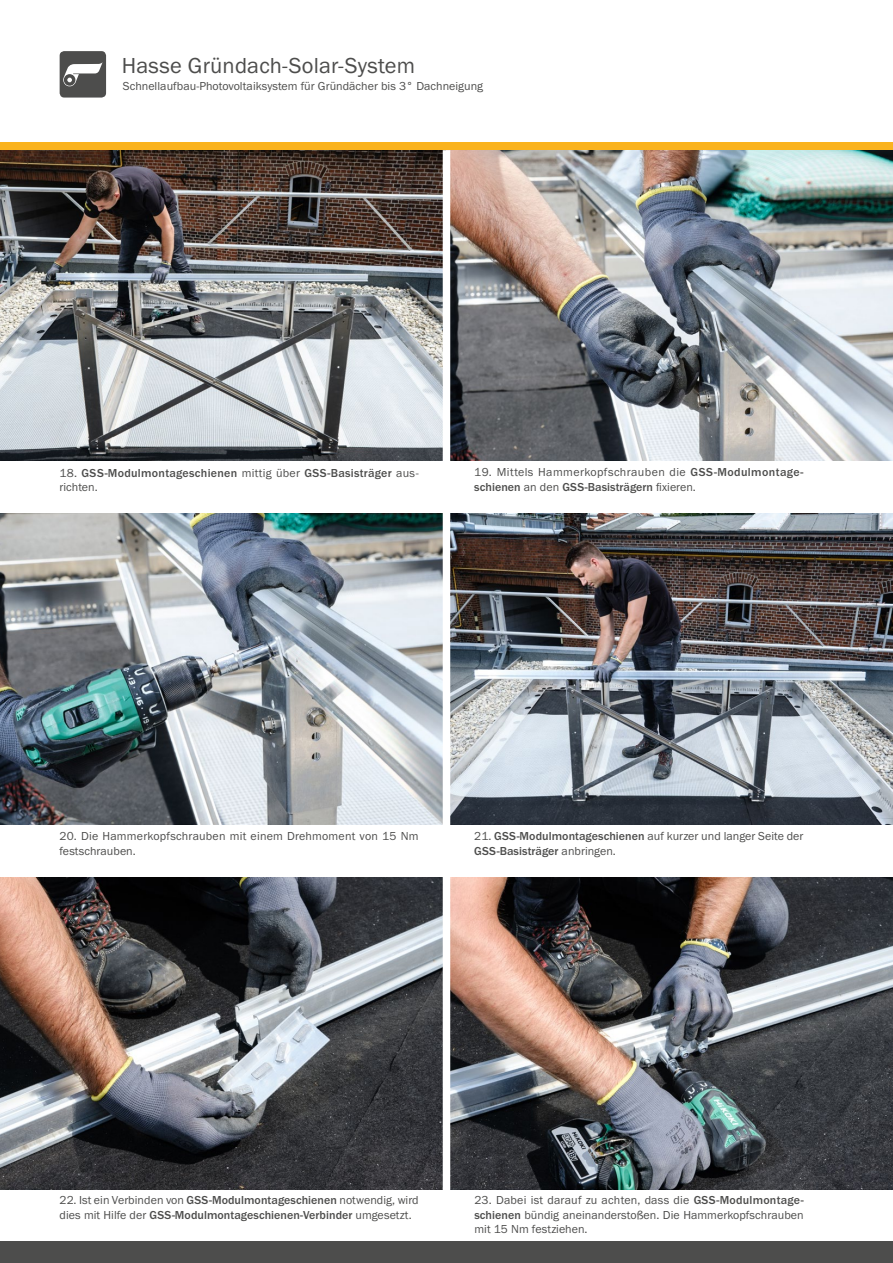
<style>
.page{position:relative;width:893px;height:1263px;background:#fff}
.page>*{position:absolute;margin:0;border:0;box-sizing:border-box;transform-origin:0 0}
.t1{font:22.5px "Franklin Gothic URW Boo";letter-spacing:.01em;color:#4d4d4c}
.t2{font:12px/14.4px "Franklin Gothic URW Boo";letter-spacing:.005em;color:#4d4d4c}
.t3{font:500 12px "Franklin Gothic URW";letter-spacing:.005em;color:#4d4d4c}
.t4{font:500 12px "Franklin Gothic URW";letter-spacing:.025em;color:#4d4d4c}
.t5{font:12px "Franklin Gothic URW Boo";letter-spacing:.035em;color:#4d4d4c}
.s1{font-family:"Franklin Gothic URW Boo";font-weight:400}
.s2{font-family:"Franklin Gothic URW";font-weight:500}
</style>
<div class="page">
<div style="left:0;top:142px;width:893px;height:8px;background:#fab31e"></div>
<svg style="left:60px;top:51px;width:46px;height:47px;background:#6e6e6d"></svg>
<div style="left:0;top:1242px;width:893px;height:21px;background:#4d4d4c"></div>
<img style="left:0;top:878px;width:893px;height:311px">
<img style="left:0;top:150px;width:893px;height:311px">
<img style="left:0;top:514px;width:893px;height:311px">
<div style="left:443px;top:150px;width:7px;height:1087px;background:#fff"></div>
<h1 class="t1" style="left:122px;top:52px;width:295px">Hasse Gründach-Solar-System</h1>
<p class="t2" style="left:123px;top:79px;width:362px">Schnellaufbau-Photovoltaiksystem für Gründächer bis 3° Dachneigung</p>
<p class="t4" style="left:60px;top:465px;width:361px"><span class="s1">18.</span> GSS-Modulmontageschienen <span class="s1">mittig über</span> GSS-Basisträger <span class="s1">aus-</span></p>
<p class="t2" style="left:60px;top:479px;width:40px">richten.</p>
<p class="t5" style="left:474px;top:465px;width:331px">19. Mittels Hammerkopfschrauben die <span class="s2">GSS-Modulmontage-</span></p>
<p class="t3" style="left:474px;top:479px;width:223px">schienen <span class="s1">an den</span> GSS-Basisträgern <span class="s1">fixieren.</span></p>
<p class="t2" style="left:60px;top:829px;width:361px">20. Die Hammerkopfschrauben mit einem Drehmoment von 15 Nm festschrauben.</p>
<p class="t2" style="left:474px;top:829px;width:331px">21. <span class="s2">GSS-Modulmontageschienen</span> auf kurzer und langer Seite der</p>
<p class="t3" style="left:474px;top:843px;width:143px">GSS-Basisträger <span class="s1">anbringen.</span></p>
<p class="t2" style="left:60px;top:1193px;width:361px">22. Ist ein Verbinden von <span class="s2">GSS-Modulmontageschienen</span> notwendig, wird</p>
<p class="t3" style="left:60px;top:1207px;width:354px"><span class="s1">dies mit Hilfe der</span> GSS-Modulmontageschienen-Verbinder <span class="s1">umgesetzt.</span></p>
<p class="t2" style="left:474px;top:1193px;width:331px;text-align:justify">23. Dabei ist darauf zu achten, dass die <span class="s2">GSS-Modulmontage&shy;schienen</span> bündig aneinanderstoßen. Die Hammerkopfschrauben mit 15 Nm festziehen.</p>
</div>
